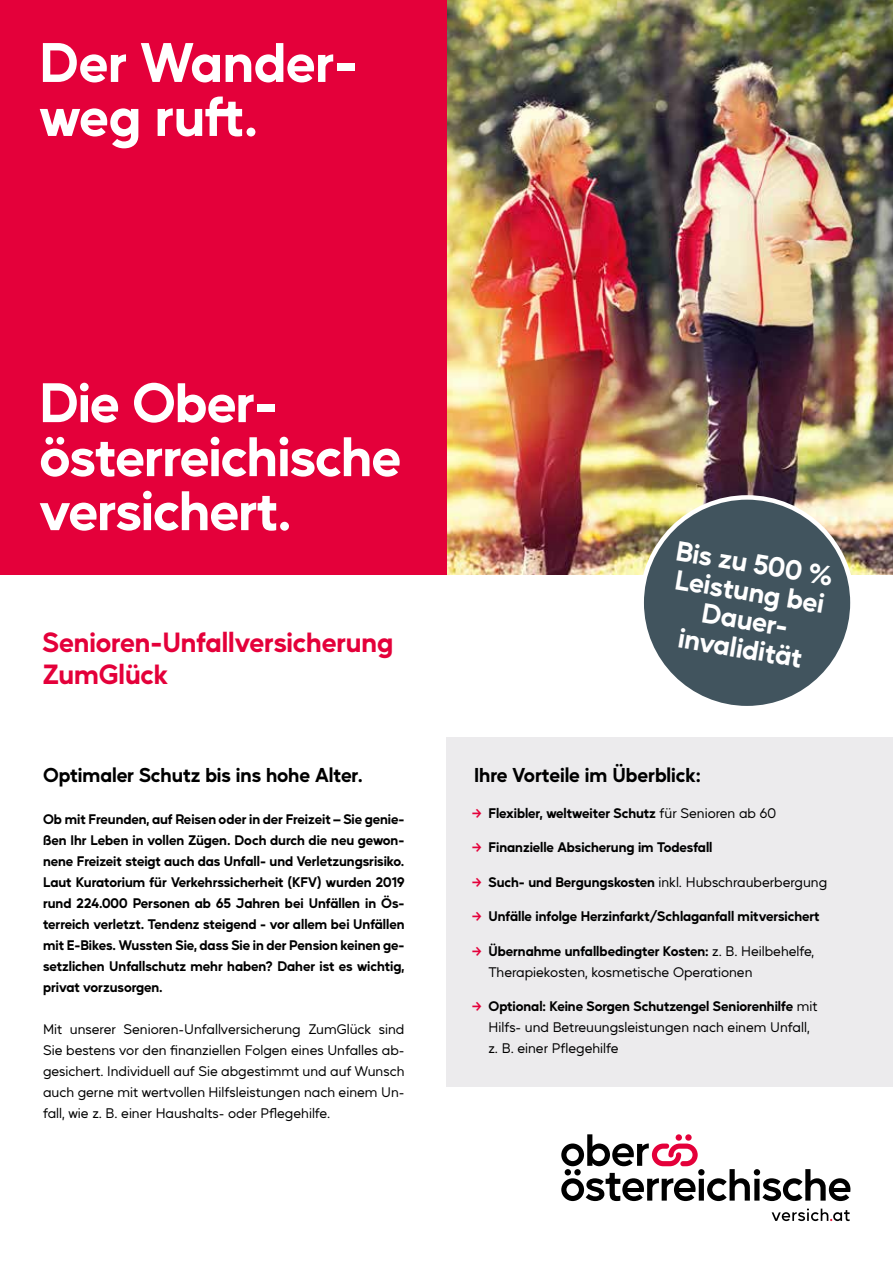
<style>
.page{position:relative;width:893px;height:1263px;background:#fff}
.page>*{position:absolute;margin:0;border:0;box-sizing:border-box;transform-origin:0 0}
.t1{font:700 54px/54px "Mustica Pro";letter-spacing:-.015em;color:#fff}
.t2{font:700 27px/28.5px "Mustica Pro";color:#fff;text-align:center}
.t3{font:700 27px/31.5px "Mustica Pro";letter-spacing:-.005em;color:#e4003a}
.t4{font:700 19.5px "Mustica Pro";letter-spacing:-.005em;color:#000}
.t5{font:700 13.5px/21px "Mustica Pro";letter-spacing:-.005em;color:#000;text-align:justify}
.t6{font:13.5px/21px "Mustica Pro";color:#000}
.s1{font-weight:400}
.s2{font-weight:700}
</style>
<div class="page">
<img style="left:446px;top:0;width:447px;height:574px">
<div style="left:446px;top:737px;width:447px;height:349px;background:#ecebed"></div>
<svg style="left:772px;top:1208px;width:78px;height:13px"></svg>
<svg style="left:561px;top:1134px;width:289px;height:67px"></svg>
<svg style="left:685px;top:1134px;width:7px;height:7px"></svg>
<div style="left:676px;top:1134px;width:6px;height:7px;background:#e4003a;border-radius:50%"></div>
<div style="left:0;top:0;width:446px;height:574px;background:#e4003a"></div>
<div style="left:642px;top:497px;width:210px;height:211px;background:#41545e;border-radius:50%"></div>
<h1 class="t1" style="left:39px;top:30px;width:320px">Der Wander&shy;weg ruft.</h1>
<h1 class="t1" style="left:39px;top:370px;width:363px">Die Ober&shy;österreichische versichert.</h1>
<h2 class="t3" style="left:43px;top:624px;width:352px">Senioren-Unfallversicherung<br>ZumGlück</h2>
<h3 class="t4" style="left:43px;top:759px;width:321px">Optimaler Schutz bis ins hohe Alter.</h3>
<p class="t5" style="left:43px;top:807px;width:363px">Ob mit Freunden, auf Reisen oder in der Freizeit – Sie genie&shy;ßen Ihr Leben in vollen Zügen. Doch durch die neu gewon&shy;nene Freizeit steigt auch das Unfall- und Verletzungsrisiko.<br>Laut Kuratorium für Verkehrssicherheit (KFV) wurden 2019 rund 224.000 Personen ab 65 Jahren bei Unfällen in Ös&shy;terreich verletzt. Tendenz steigend - vor allem bei Unfällen mit E-Bikes. Wussten Sie, dass Sie in der Pension keinen ge&shy;setzlichen Unfallschutz mehr haben? Daher ist es wichtig, privat vorzusorgen.</p>
<p class="t6" style="left:43px;top:1017px;width:363px;text-align:justify">Mit unserer Senioren-Unfallversicherung ZumGlück sind Sie bestens vor den finanziellen Folgen eines Unfalles ab&shy;gesichert. Individuell auf Sie abgestimmt und auf Wunsch auch gerne mit wertvollen Hilfsleistungen nach einem Un&shy;fall, wie z. B. einer Haushalts- oder Pflegehilfe.</p>
<h2 class="t2" style="left:679px;top:533px;width:160px;rotate:10deg">Bis zu 500 %<br>Leistung bei<br>Dauer&shy;invalidität</h2>
<h3 class="t4" style="left:474px;top:759px;width:228px">Ihre Vorteile im Überblick:</h3>
<p class="t5" style="left:488px;top:801px;width:289px">Flexibler, weltweiter Schutz <span class="s1">für Senioren ab 60</span></p>
<p class="t5" style="left:488px;top:835px;width:226px">Finanzielle Absicherung im Todesfall</p>
<p class="t6" style="left:488px;top:870px;width:340px"><span class="s2">Such- und Bergungskosten</span> inkl. Hubschrauberbergung</p>
<p class="t5" style="left:488px;top:904px;width:333px">Unfälle infolge Herzinfarkt/Schlaganfall mitversichert</p>
<p class="t6" style="left:488px;top:939px;width:327px"><span class="s2">Übernahme unfallbedingter Kosten:</span> z. B. Heilbehelfe,<br>Therapiekosten, kosmetische Operationen</p>
<p class="t6" style="left:488px;top:995px;width:331px"><span class="s2">Optional: Keine Sorgen Schutzengel Seniorenhilfe</span> mit<br>Hilfs- und Betreuungsleistungen nach einem Unfall, z. B. einer Pflegehilfe</p>
</div>
